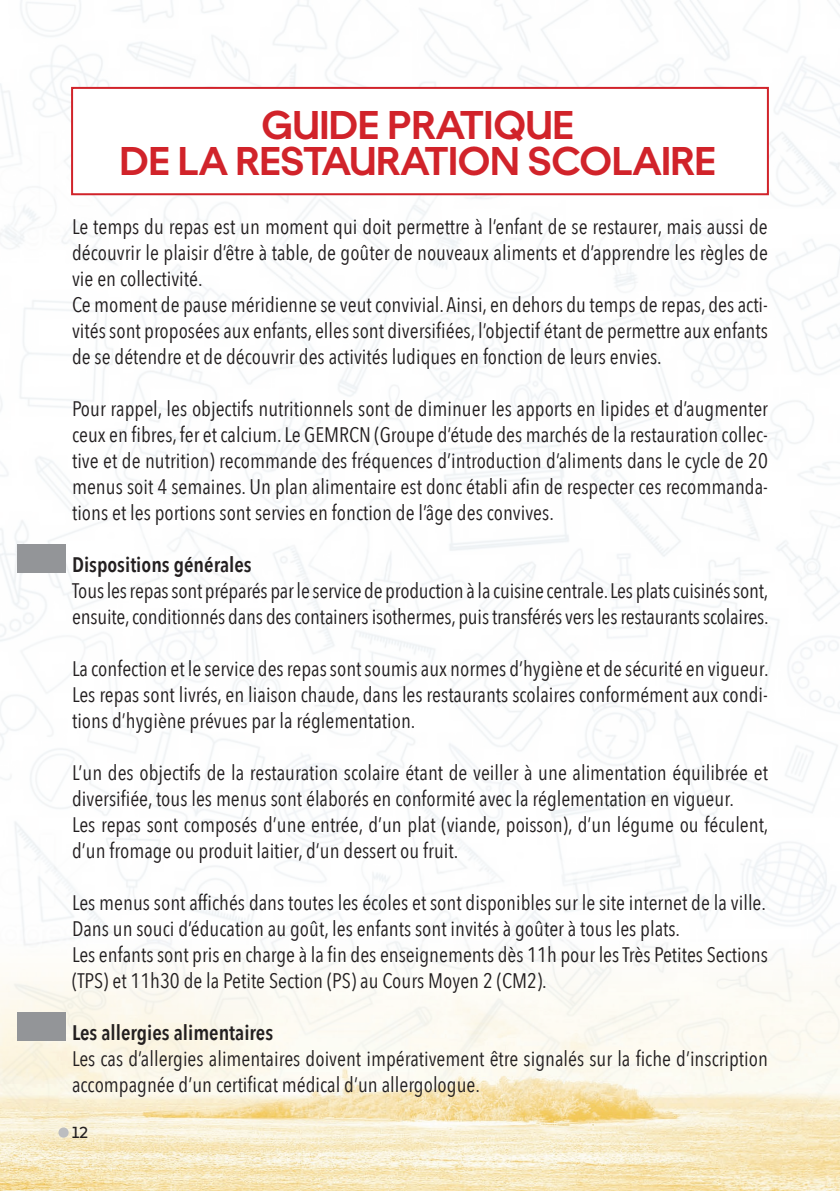
<style>
.page{position:relative;width:840px;height:1191px;background:#fff}
.page>*{position:absolute;margin:0;border:0;box-sizing:border-box;transform-origin:0 0}
.t1{font:700 40px/36.2px "Uber Move";color:#d1232a;text-align:center}
.t2{font:21px/26px "Avenir Next Condensed";color:#231f20}
.t3{font:600 21px "Avenir Next Condensed";color:#231f20}
.t4{font:500 16px "Uber Move";color:#231f20}
</style>
<div class="page">
<img style="left:0;top:6px;width:839px;height:1184px">
<div style="left:17px;top:544px;width:48px;height:29px;background:#939598"></div>
<div style="left:17px;top:1012px;width:48px;height:29px;background:#939598"></div>
<div style="left:58px;top:1127px;width:11px;height:10px;background:#bcbdc0;border-radius:50%"></div>
<div style="left:71px;top:87px;width:697px;height:108px;background:#fff;border:2px solid #d1232a"></div>
<h1 class="t1" style="left:120px;top:107px;width:597px">GUIDE PRATIQUE<br>DE LA RESTAURATION SCOLAIRE</h1>
<p class="t2" style="left:72px;top:213px;width:697px">Le temps du repas est un moment qui doit permettre à l’enfant de se restaurer, mais aussi de découvrir le plaisir d’être à table, de goûter de nouveaux aliments et d’apprendre les règles de vie en collectivité.<br>Ce moment de pause méridienne se veut convivial. Ainsi, en dehors du temps de repas, des acti&shy;vités sont proposées aux enfants, elles sont diversifiées, l’objectif étant de permettre aux enfants de se détendre et de découvrir des activités ludiques en fonction de leurs envies.</p>
<p class="t2" style="left:72px;top:395px;width:697px;text-align:justify">Pour rappel, les objectifs nutritionnels sont de diminuer les apports en lipides et d’augmenter ceux en fibres, fer et calcium. Le GEMRCN (Groupe d’étude des marchés de la restauration collec&shy;tive et de nutrition) recommande des fréquences d’introduction d’aliments dans le cycle de 20 menus soit 4 semaines. Un plan alimentaire est donc établi afin de respecter ces recommanda&shy;tions et les portions sont servies en fonction de l’âge des convives.</p>
<p class="t3" style="left:72px;top:546px;width:181px">Dispositions générales</p>
<p class="t2" style="left:72px;top:577px;width:697px">Tous les repas sont préparés par le service de production à la cuisine centrale. Les plats cuisinés sont, ensuite, conditionnés dans des containers isothermes, puis transférés vers les restaurants scolaires.</p>
<p class="t2" style="left:72px;top:655px;width:697px;text-align:justify">La confection et le service des repas sont soumis aux normes d’hygiène et de sécurité en vigueur.<br>Les repas sont livrés, en liaison chaude, dans les restaurants scolaires conformément aux condi&shy;tions d’hygiène prévues par la réglementation.</p>
<p class="t2" style="left:72px;top:759px;width:697px">L’un des objectifs de la restauration scolaire étant de veiller à une alimentation équilibrée et diversifiée, tous les menus sont élaborés en conformité avec la réglementation en vigueur.<br>Les repas sont composés d’une entrée, d’un plat (viande, poisson), d’un légume ou féculent, d’un fromage ou produit laitier, d’un dessert ou fruit.</p>
<p class="t2" style="left:72px;top:889px;width:697px">Les menus sont affichés dans toutes les écoles et sont disponibles sur le site internet de la ville.<br>Dans un souci d’éducation au goût, les enfants sont invités à goûter à tous les plats.<br>Les enfants sont pris en charge à la fin des enseignements dès 11h pour les Très Petites Sections (TPS) et 11h30 de la Petite Section (PS) au Cours Moyen 2 (CM2).</p>
<p class="t3" style="left:72px;top:1014px;width:202px">Les allergies alimentaires</p>
<p class="t2" style="left:72px;top:1045px;width:697px">Les cas d’allergies alimentaires doivent impérativement être signalés sur la fiche d’inscription accompagnée d’un certificat médical d’un allergologue.</p>
<p class="t4" style="left:72px;top:1123px;width:17px">12</p>
</div>
